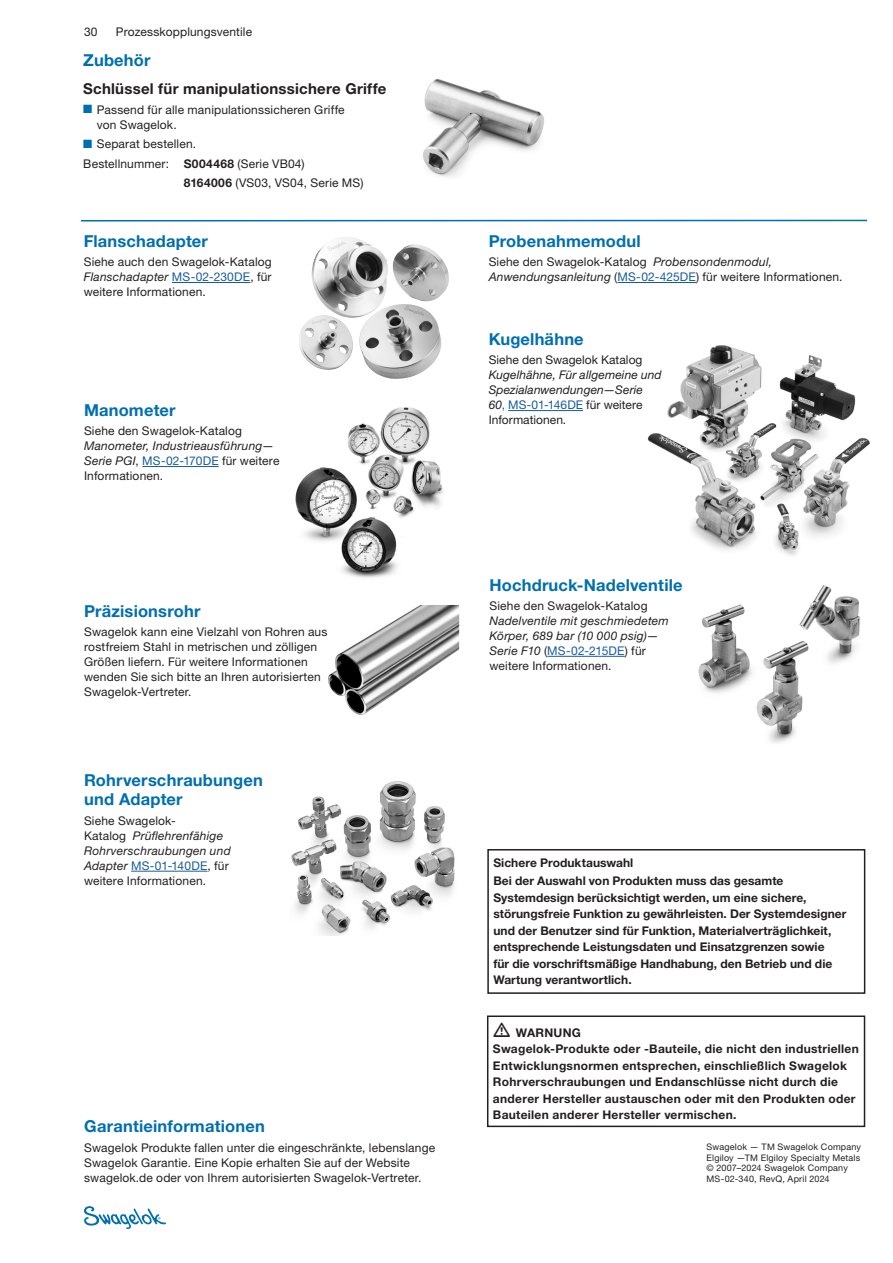
<style>
.page{position:relative;width:893px;height:1263px;background:#fff}
.page>*{position:absolute;margin:0;border:0;box-sizing:border-box;transform-origin:0 0}
.section_hd{font:700 16.5px/19.5px "Helvetica Neue LT Std";letter-spacing:.01em;color:#006faf}
.subhd{font:700 15px "Helvetica Neue LT Std";letter-spacing:.015em;color:#231f20}
.BC{font:12px/15px "Helvetica Neue LT Std";letter-spacing:.015em;color:#231f20}
.t1{font:700 12px/16.5px "Helvetica Neue LT Std";letter-spacing:.005em;color:#231f20}
.t2{font:700 12px/16.5px "Helvetica Neue LT Std";letter-spacing:.025em;color:#231f20}
.BC-2{font:italic 12px/15px "Helvetica Neue LT Std";letter-spacing:.01em;color:#231f20}
.BC_hang{font:12px/15px "Helvetica Neue LT Std";letter-spacing:.015em;color:#231f20}
.credits{font:9px "Helvetica Neue LT Std";letter-spacing:.02em;color:#231f20}
.s1{color:#006faf}
.s2{font-weight:700}
.s3{font-style:italic}
.s4{color:#175d9e}
.s5{font-style:normal}
.s6{font-style:normal;color:#175d9e}
</style>
<div class="page">
<svg style="left:84px;top:1206px;width:82px;height:23px"></svg>
<img style="left:423px;top:79px;width:121px;height:98px">
<hr style="left:172px;top:282px;width:78px;height:1px;background:#175d9e">
<svg style="left:299px;top:237px;width:150px;height:142px"></svg>
<img style="left:319px;top:237px;width:24px;height:14px">
<hr style="left:142px;top:466px;width:77px;height:1px;background:#175d9e">
<img style="left:295px;top:407px;width:148px;height:171px">
<hr style="left:617px;top:282px;width:79px;height:1px;background:#175d9e">
<img style="left:698px;top:585px;width:162px;height:158px">
<img style="left:328px;top:605px;width:131px;height:110px">
<hr style="left:508px;top:410px;width:75px;height:1px;background:#175d9e">
<img style="left:648px;top:345px;width:222px;height:211px">
<hr style="left:131px;top:871px;width:77px;height:1px;background:#175d9e">
<img style="left:291px;top:781px;width:164px;height:155px">
<hr style="left:81px;top:220px;width:786px;height:1px;background:#006faf">
<hr style="left:547px;top:656px;width:78px;height:1px;background:#175d9e">
<div style="left:487px;top:849px;width:378px;height:145px;border:2px solid #231f20"></div>
<div style="left:487px;top:1015px;width:378px;height:112px;border:2px solid #231f20"></div>
<p class="BC" style="left:84px;top:24px;width:15px">30</p>
<p class="BC" style="left:116px;top:24px;width:138px">Prozesskopplungsventile</p>
<p class="section_hd" style="left:83px;top:50px;width:69px">Zubehör</p>
<p class="subhd" style="left:83px;top:80px;width:305px">Schlüssel für manipulationssichere Griffe</p>
<p class="BC_hang" style="left:97px;top:102px;width:249px;text-indent:-14px"><span class="s1">■</span> Passend für alle manipulationssicheren Griffe von Swagelok.</p>
<p class="BC_hang" style="left:83px;top:136px;width:112px"><span class="s1">■</span> Separat bestellen.</p>
<p class="BC" style="left:83px;top:156px;width:223px">Bestellnummer: <span class="s2">S004468</span> (Serie VB04)</p>
<p class="BC" style="left:184px;top:175px;width:181px"><span class="s2">8164006</span> (VS03, VS04, Serie MS)</p>
<p class="section_hd" style="left:84px;top:231px;width:126px">Flanschadapter</p>
<p class="BC" style="left:84px;top:254px;width:190px;text-align:justify">Siehe auch den Swagelok-Katalog <span class="s3">Flanschadapter</span> <span class="s4">MS‑02‑230DE</span>, für weitere Informationen.</p>
<p class="section_hd" style="left:84px;top:400px;width:93px">Manometer</p>
<p class="BC" style="left:84px;top:423px;width:197px">Siehe den Swagelok-Katalog<br><span class="s3">Manometer, Industrieausführung—<br>Serie PGI</span>, <span class="s4">MS‑02‑170DE</span> für weitere<br>Informationen.</p>
<p class="section_hd" style="left:84px;top:601px;width:118px">Präzisionsrohr</p>
<p class="BC" style="left:84px;top:624px;width:245px">Swagelok kann eine Vielzahl von Rohren aus rostfreiem Stahl in metrischen und zölligen Größen liefern. Für weitere Informationen wenden Sie sich bitte an Ihren autorisierten Swagelok-Vertreter.</p>
<p class="section_hd" style="left:84px;top:770px;width:180px">Rohrverschraubungen und Adapter</p>
<p class="BC" style="left:84px;top:813px;width:148px">Siehe Swagelok-<br>Katalog <span class="s3">Prüflehrenfähige<br>Rohrverschraubungen und<br>Adapter</span> <span class="s4">MS‑01‑140DE</span>, für weitere Informationen.</p>
<p class="section_hd" style="left:84px;top:1116px;width:182px">Garantieinformationen</p>
<p class="BC" style="left:84px;top:1140px;width:352px">Swagelok Produkte fallen unter die eingeschränkte, lebenslange<br>Swagelok Garantie. Eine Kopie erhalten Sie auf der Website swagelok.de oder von Ihrem autorisierten Swagelok-Vertreter.</p>
<p class="section_hd" style="left:489px;top:231px;width:153px">Probenahmemodul</p>
<p class="BC" style="left:489px;top:254px;width:353px">Siehe den Swagelok-Katalog <span class="s3">Probensondenmodul,<br>Anwendungsanleitung</span> (<span class="s4">MS-02-425DE</span>) für weitere Informationen.</p>
<p class="section_hd" style="left:489px;top:329px;width:97px">Kugelhähne</p>
<p class="BC-2" style="left:489px;top:352px;width:174px"><span class="s5">Siehe den Swagelok Katalog<br></span>Kugelhähne, Für allgemeine und<br>Spezialanwendungen—Serie<br>60<span class="s6">, MS‑01‑146DE</span> <span class="s5">für weitere<br>Informationen.</span></p>
<p class="section_hd" style="left:489px;top:575px;width:195px">Hochdruck-Nadelventile</p>
<p class="BC-2" style="left:489px;top:598px;width:181px"><span class="s5">Siehe den Swagelok-Katalog<br></span>Nadelventile mit geschmiedetem<br>Körper, 689 bar (10 000 psig)—<br>Serie F10 <span class="s5">(</span><span class="s6">MS‑02‑215DE</span><span class="s5">) für weitere Informationen.</span></p>
<p class="t1" style="left:493px;top:854px;width:142px">Sichere Produktauswahl</p>
<p class="t1" style="left:493px;top:872px;width:355px">Bei der Auswahl von Produkten muss das gesamte Systemdesign berücksichtigt werden, um eine sichere, störungsfreie Funktion zu gewährleisten. Der Systemdesigner und der Benutzer sind für Funktion, Materialverträglichkeit, entsprechende Leistungsdaten und Einsatzgrenzen sowie<br>für die vorschriftsmäßige Handhabung, den Betrieb und die Wartung verantwortlich.</p>
<p class="t1" style="left:493px;top:1024px;width:90px">• WARNUNG</p>
<p class="t2" style="left:493px;top:1041px;width:367px">Swagelok-Produkte oder -Bauteile, die nicht den industriellen Entwicklungsnormen entsprechen, einschließlich Swagelok Rohrverschraubungen und Endanschlüsse nicht durch die anderer Hersteller austauschen oder mit den Produkten oder Bauteilen anderer Hersteller vermischen.</p>
<p class="credits" style="left:706px;top:1142px;width:156px">Swagelok — TM Swagelok Company</p>
<p class="credits" style="left:706px;top:1152px;width:155px">Elgiloy —TM Elgiloy Specialty Metals</p>
<p class="credits" style="left:706px;top:1163px;width:143px">© 2007–2024 Swagelok Company</p>
<p class="credits" style="left:706px;top:1173px;width:125px">MS-02-340, RevQ, April 2024</p>
</div>
